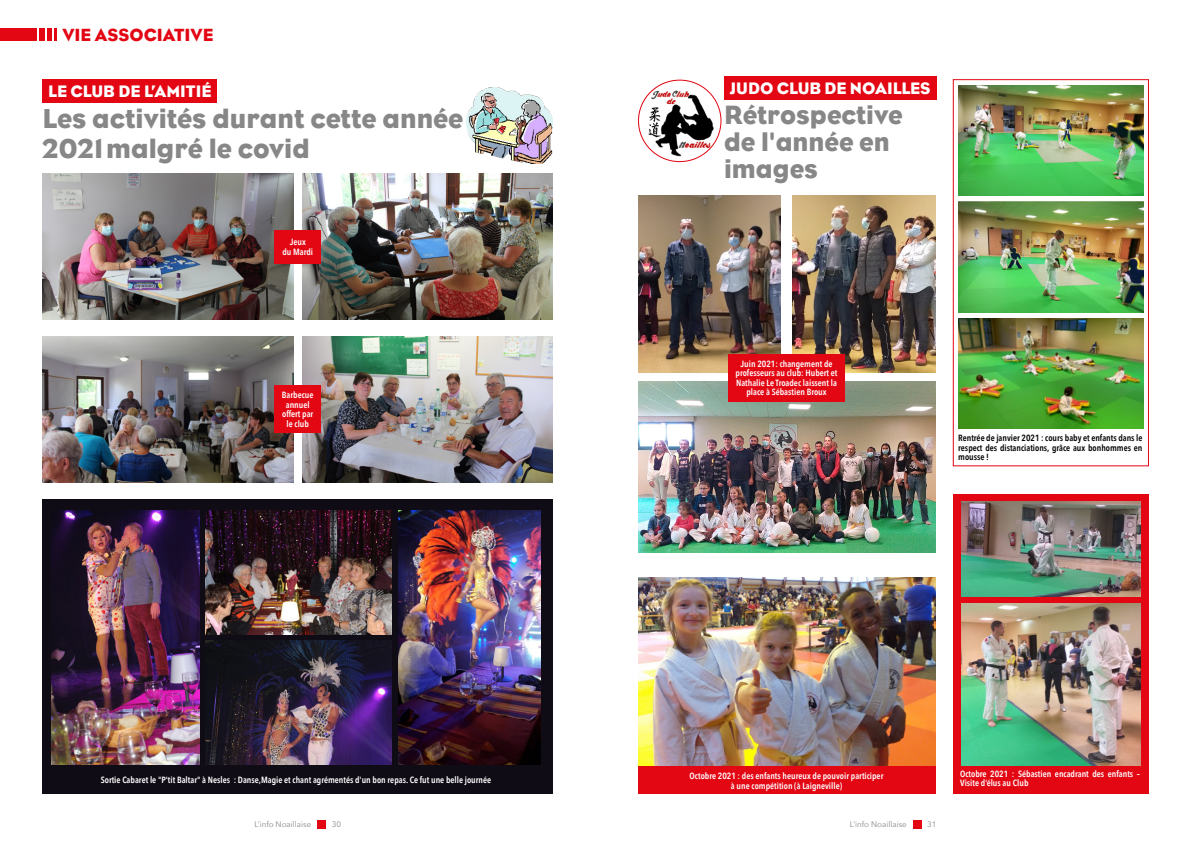
<style>
.page{position:relative;width:1191px;height:842px;background:#fff}
.page>*{position:absolute;margin:0;border:0;box-sizing:border-box;transform-origin:0 0}
.t1{font:28px/30px "Eagle";color:#878787}
.t2{font:27px/27px "Eagle";color:#878787}
.t3{font:18px "Eagle";color:#e30613}
.t4{font:17px "Eagle";color:#fff}
.t5{font:600 9px/9.5px "Avenir Next Condensed";color:#fff;text-align:center}
.t6{font:600 9px/9.5px "Avenir Next Condensed";color:#000;text-align:justify}
.t7{font:8px "Avenir Next";color:#878787}
</style>
<div class="page">
<div style="left:952px;top:79px;width:197px;height:387px;border:1px solid #e30613"></div>
<div style="left:43px;top:499px;width:510px;height:295px;background:#0f0c15"></div>
<div style="left:43px;top:79px;width:174px;height:23px;background:#e30613"></div>
<img style="left:43px;top:174px;width:250px;height:145px">
<img style="left:43px;top:336px;width:250px;height:146px">
<img style="left:302px;top:174px;width:251px;height:145px">
<img style="left:302px;top:336px;width:251px;height:146px">
<img style="left:206px;top:511px;width:186px;height:124px">
<img style="left:206px;top:641px;width:186px;height:124px">
<img style="left:51px;top:511px;width:149px;height:254px">
<img style="left:398px;top:511px;width:143px;height:254px">
<div style="left:274px;top:230px;width:47px;height:33px;background:#e30613"></div>
<div style="left:274px;top:385px;width:47px;height:48px;background:#e30613"></div>
<img style="left:638px;top:80px;width:83px;height:82px">
<div style="left:638px;top:80px;width:83px;height:82px;border:1px solid #e30613;border-radius:50%"></div>
<div style="left:724px;top:77px;width:212px;height:23px;background:#e30613"></div>
<img style="left:958px;top:85px;width:185px;height:111px">
<img style="left:958px;top:202px;width:185px;height:110px">
<img style="left:958px;top:318px;width:185px;height:111px">
<img style="left:638px;top:195px;width:142px;height:178px">
<img style="left:792px;top:195px;width:143px;height:178px">
<img style="left:638px;top:381px;width:297px;height:172px">
<img style="left:638px;top:578px;width:297px;height:189px">
<div style="left:953px;top:494px;width:195px;height:300px;background:#e30613"></div>
<img style="left:961px;top:502px;width:179px;height:95px">
<img style="left:961px;top:604px;width:179px;height:161px">
<div style="left:638px;top:767px;width:297px;height:27px;background:#e30613"></div>
<div style="left:728px;top:354px;width:116px;height:48px;background:#e30613"></div>
<img style="left:466px;top:88px;width:87px;height:75px">
<div style="left:317px;top:820px;width:9px;height:9px;background:#e30613"></div>
<div style="left:912px;top:820px;width:9px;height:9px;background:#e30613"></div>
<div style="left:0;top:28px;width:36px;height:13px;background:#e30613"></div>
<div style="left:39px;top:28px;width:6px;height:13px;background:#e30613"></div>
<div style="left:47px;top:28px;width:5px;height:13px;background:#e30613"></div>
<svg style="left:54px;top:28px;width:3px;height:13px"></svg>
<h3 class="t3" style="left:62px;top:24px;width:152px">VIE ASSOCIATIVE</h3>
<h3 class="t4" style="left:48px;top:81px;width:165px">LE CLUB DE L’AMITIÉ</h3>
<h1 class="t1" style="left:43px;top:104px;width:422px">Les activités durant cette année<br>2021 malgré le covid</h1>
<p class="t5" style="left:282px;top:237px;width:32px">Jeux<br>du Mardi</p>
<p class="t5" style="left:282px;top:390px;width:33px">Barbecue annuel offert par le club</p>
<h3 class="t4" style="left:729px;top:79px;width:202px">JUDO CLUB DE NOAILLES</h3>
<h2 class="t2" style="left:724px;top:101px;width:180px">Rétrospective de l'année en images</h2>
<p class="t5" style="left:735px;top:359px;width:103px">Juin 2021: changement de professeurs au club: Hubert et<br>Nathalie Le Troadec laissent la place à Sébastien Broux</p>
<p class="t6" style="left:958px;top:433px;width:186px">Rentrée de janvier 2021 : cours baby et enfants dans le respect des distanciations, grâce aux bonhommes en mousse !</p>
<p class="t5" style="left:101px;top:775px;width:392px">Sortie Cabaret le "P'tit Baltar" à Nesles : Danse,Magie et chant agrémentés d'un bon repas. Ce fut une belle journée</p>
<p class="t5" style="left:689px;top:771px;width:195px">Octobre 2021 : des enfants heureux de pouvoir participer à une compétition (à Laigneville)</p>
<p class="t7" style="left:254px;top:818px;width:58px">L’info Noaillaise</p>
<p class="t7" style="left:332px;top:818px;width:11px">30</p>
<p class="t7" style="left:850px;top:818px;width:58px">L’info Noaillaise</p>
<p class="t7" style="left:927px;top:818px;width:11px">31</p>
<p class="t5" style="left:960px;top:768px;width:181px;text-align:left">Octobre 2021 : Sébastien encadrant des enfants –<br>Visite d’élus au Club</p>
</div>
